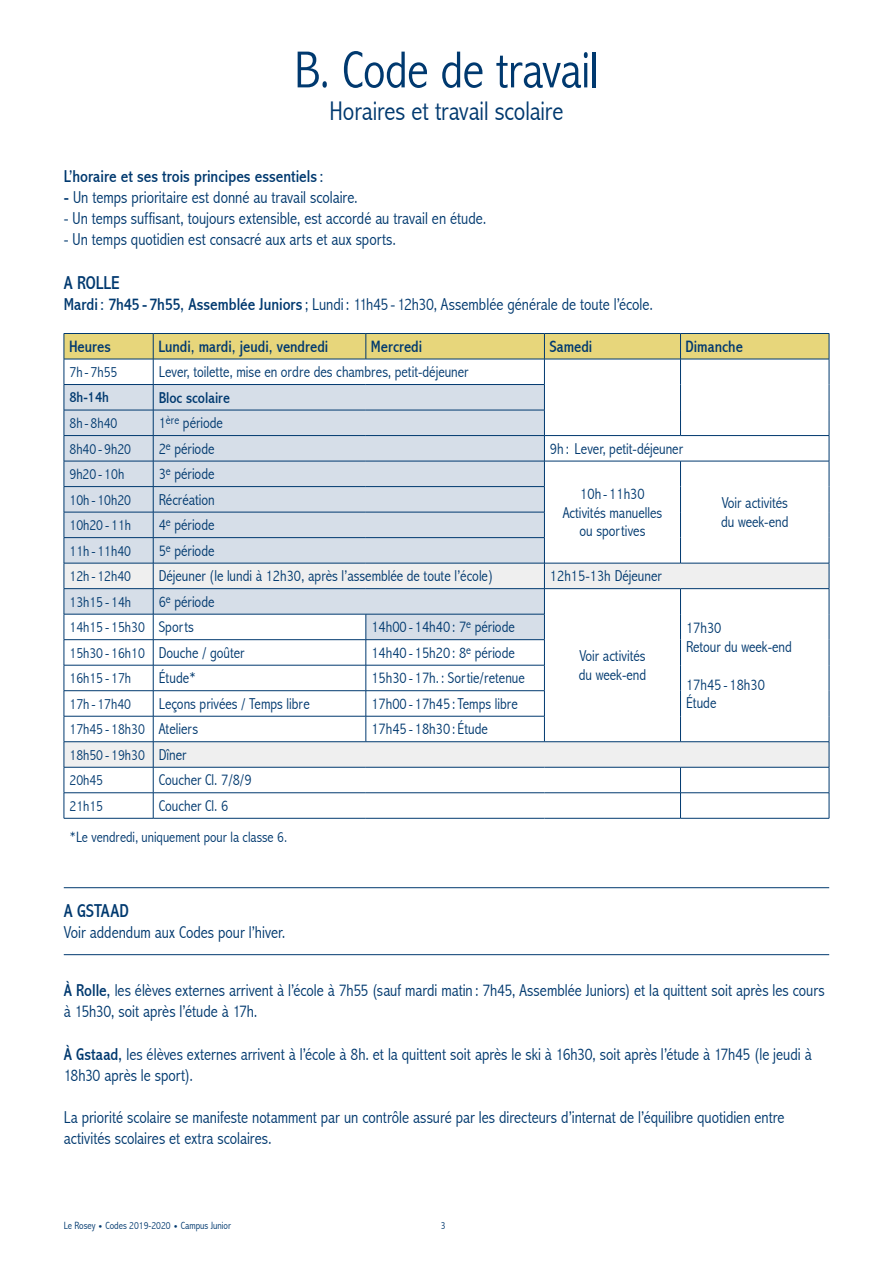
<style>
.page{position:relative;width:893px;height:1263px;background:#fff}
.page>*{position:absolute;margin:0;border:0;box-sizing:border-box;transform-origin:0 0}
.t1{font:300 condensed 52.5px "Abadi";letter-spacing:-.01em;color:#00396f}
.t2{font:300 condensed 27px "Abadi";letter-spacing:-.005em;color:#00396f}
.t3{font:condensed 18.75px "Abadi";letter-spacing:-.005em;color:#00396f}
.t4{font:300 condensed 17.25px/21.1px "Abadi";color:#00396f}
.t5{font:condensed 17.25px "Abadi";letter-spacing:.005em;color:#00396f}
.t6{font:condensed 16.5px "Abadi";color:#00396f}
.t7{font:300 condensed 15.75px/18.9px "Abadi";color:#00396f}
.t8{font:condensed 15.75px "Abadi";color:#00396f}
.t9{font:300 condensed 15px/25.5px "Abadi";color:#00396f}
.t10{font:condensed 15px "Abadi";color:#00396f}
.t11{font:300 condensed 10.5px "Abadi";color:#00396f}
.s1{font-weight:400}
.s2{font-size:15px}
.s3{font-size:15.75px}
</style>
<div class="page">
<hr style="left:64px;top:887px;width:765px;height:1px;background:#00396f">
<hr style="left:64px;top:954px;width:765px;height:1px;background:#00396f">
<hr style="left:64px;top:818px;width:89px;height:1px;background:#00396f">
<hr style="left:153px;top:818px;width:213px;height:1px;background:#00396f">
<hr style="left:366px;top:818px;width:178px;height:1px;background:#00396f">
<hr style="left:544px;top:818px;width:136px;height:1px;background:#00396f">
<svg style="left:64px;top:333px;width:766px;height:485px"></svg>
<hr style="left:680px;top:792px;width:149px;height:1px;background:#00396f">
<hr style="left:680px;top:818px;width:149px;height:1px;background:#00396f">
<h1 class="t1" style="left:294px;top:39px;width:306px">B. Code de travail</h1>
<h2 class="t2" style="left:330px;top:96px;width:235px">Horaires et travail scolaire</h2>
<p class="t5" style="left:64px;top:166px;width:261px">L’horaire et ses trois principes essentiels:</p>
<p class="t4" style="left:64px;top:187px;width:295px"><span class="s1">-</span> Un temps prioritaire est donné au travail scolaire.</p>
<p class="t4" style="left:64px;top:208px;width:424px">- Un temps suffisant, toujours extensible, est accordé au travail en étude.</p>
<p class="t4" style="left:64px;top:229px;width:334px">- Un temps quotidien est consacré aux arts et aux sports.</p>
<p class="t3" style="left:64px;top:272px;width:57px">A ROLLE</p>
<p class="t4" style="left:64px;top:294px;width:591px"><span class="s1">Mardi : 7h45 - 7h55, Assemblée Juniors</span>; Lundi : 11h45 - 12h30, Assemblée générale de toute l’école.</p>
<p class="t6" style="left:69px;top:337px;width:43px">Heures</p>
<p class="t6" style="left:158px;top:337px;width:172px">Lundi, mardi, jeudi, vendredi</p>
<p class="t6" style="left:371px;top:337px;width:53px">Mercredi</p>
<p class="t6" style="left:550px;top:337px;width:44px">Samedi</p>
<p class="t6" style="left:686px;top:337px;width:59px">Dimanche</p>
<p class="t9" style="left:69px;top:359px;width:49px">7h - 7h55</p>
<p class="t7" style="left:159px;top:362px;width:311px">Lever, toilette, mise en ordre des chambres, petit-déjeuner</p>
<p class="t10" style="left:69px;top:389px;width:41px">8h-14h</p>
<p class="t8" style="left:159px;top:388px;width:73px">Bloc scolaire</p>
<p class="t9" style="left:69px;top:410px;width:49px">8h - 8h40</p>
<p class="t7" style="left:159px;top:414px;width:66px">1<sup>ère</sup> période</p>
<p class="t9" style="left:69px;top:436px;width:63px">8h40 - 9h20</p>
<p class="t7" style="left:159px;top:439px;width:57px">2<sup>e</sup> période</p>
<p class="t7" style="left:550px;top:439px;width:135px">9h : Lever, petit-déjeuner</p>
<p class="t9" style="left:69px;top:461px;width:56px">9h20 - 10h</p>
<p class="t7" style="left:159px;top:465px;width:57px">3<sup>e</sup> période</p>
<p class="t7" style="left:563px;top:484px;width:101px;text-align:center">10h <span class="s2">-</span> 11h30<br>Activités manuelles ou sportives</p>
<p class="t7" style="left:721px;top:493px;width:69px">Voir activités du week-end</p>
<p class="t9" style="left:69px;top:487px;width:63px">10h - 10h20</p>
<p class="t7" style="left:159px;top:490px;width:58px">Récréation</p>
<p class="t9" style="left:69px;top:512px;width:63px">10h20 - 11h</p>
<p class="t7" style="left:159px;top:516px;width:57px">4<sup>e</sup> période</p>
<p class="t9" style="left:69px;top:538px;width:63px">11h - 11h40</p>
<p class="t7" style="left:159px;top:541px;width:57px">5<sup>e</sup> période</p>
<p class="t9" style="left:69px;top:563px;width:63px">12h - 12h40</p>
<p class="t7" style="left:159px;top:567px;width:336px">Déjeuner (le lundi à 12h30, après l’assemblée de toute l’école)</p>
<p class="t7" style="left:550px;top:567px;width:113px">12h15-13h Déjeuner</p>
<p class="t9" style="left:69px;top:589px;width:63px">13h15 - 14h</p>
<p class="t7" style="left:159px;top:592px;width:57px">6<sup>e</sup> période</p>
<p class="t9" style="left:69px;top:614px;width:126px">14h15 - 15h30 <span class="s3">Sports</span></p>
<p class="t7" style="left:371px;top:618px;width:145px">14h00 <span class="s2">-</span> 14h40 : 7<sup>e</sup> période</p>
<p class="t7" style="left:69px;top:643px;width:177px"><span class="s2">15h30 - 16h10</span> Douche / goûter</p>
<p class="t7" style="left:371px;top:643px;width:145px">14h40 <span class="s2">-</span> 15h20 : 8<sup>e</sup> période</p>
<p class="t9" style="left:69px;top:665px;width:63px">16h15 - 17h</p>
<p class="t7" style="left:159px;top:669px;width:39px">Étude*</p>
<p class="t7" style="left:371px;top:669px;width:155px">15h30 <span class="s2">-</span> 17h. : Sortie/retenue</p>
<p class="t9" style="left:69px;top:691px;width:63px">17h - 17h40</p>
<p class="t7" style="left:159px;top:694px;width:152px">Leçons privées / Temps libre</p>
<p class="t7" style="left:371px;top:694px;width:148px">17h00 <span class="s2">-</span> 17h45 : Temps libre</p>
<p class="t9" style="left:69px;top:716px;width:130px">17h45 - 18h30 <span class="s3">Ateliers</span></p>
<p class="t7" style="left:371px;top:720px;width:118px">17h45 <span class="s2">-</span> 18h30 : Étude</p>
<p class="t9" style="left:69px;top:742px;width:119px">18h50 - 19h30 <span class="s3">Dîner<br></span>20h45</p>
<p class="t7" style="left:159px;top:771px;width:94px">Coucher Cl. 7/8/9</p>
<p class="t9" style="left:69px;top:793px;width:35px">21h15</p>
<p class="t7" style="left:159px;top:796px;width:71px">Coucher Cl. 6</p>
<p class="t9" style="left:69px;top:824px;width:219px">*Le vendredi, uniquement pour la classe 6.</p>
<p class="t7" style="left:579px;top:646px;width:69px">Voir activités du week-end</p>
<p class="t7" style="left:686px;top:618px;width:107px">17h30<br>Retour du week-end</p>
<p class="t7" style="left:686px;top:675px;width:80px">17h45 <span class="s2">-</span> 18h30<br>Étude</p>
<p class="t3" style="left:64px;top:900px;width:66px">A GSTAAD</p>
<p class="t4" style="left:64px;top:922px;width:223px">Voir addendum aux Codes pour l’hiver.</p>
<p class="t4" style="left:64px;top:980px;width:762px"><span class="s1">À Rolle,</span> les élèves externes arrivent à l’école à 7h55 (sauf mardi matin : 7h45, Assemblée Juniors) et la quittent soit après les cours à 15h30, soit après l’étude à 17h.</p>
<p class="t4" style="left:64px;top:1043px;width:749px"><span class="s1">À Gstaad,</span> les élèves externes arrivent à l’école à 8h. et la quittent soit après le ski à 16h30, soit après l’étude à 17h45 (le jeudi à<br>18h30 après le sport).</p>
<p class="t4" style="left:64px;top:1106px;width:722px">La priorité scolaire se manifeste notamment par un contrôle assuré par les directeurs d’internat de l’équilibre quotidien entre activités scolaires et extra scolaires.</p>
<p class="t11" style="left:64px;top:1219px;width:169px">Le Rosey • Codes 2019-2020 • Campus Junior</p>
<p class="t11" style="left:441px;top:1219px;width:6px">3</p>
</div>
